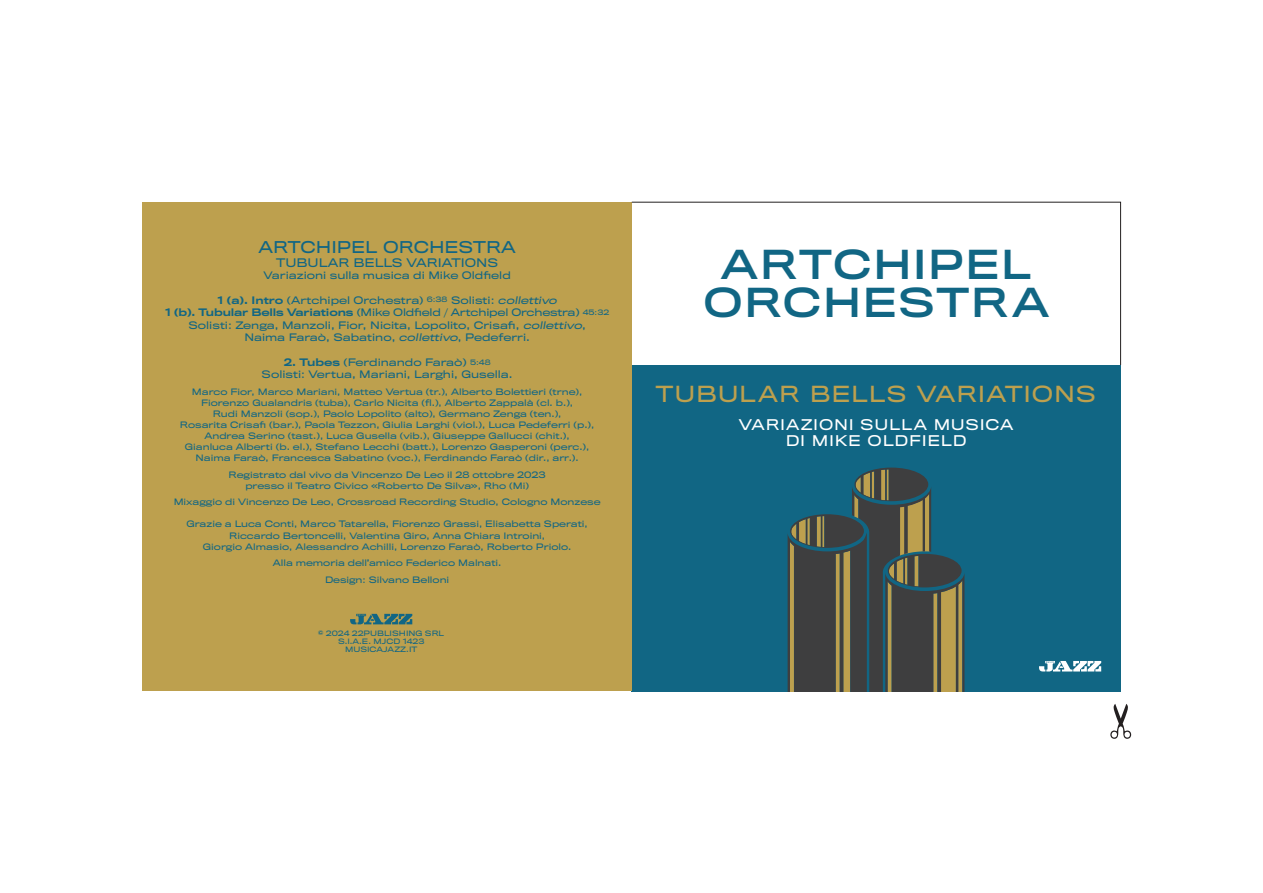
<style>
.page{position:relative;width:1263px;height:893px;background:#fff}
.page>*{position:absolute;margin:0;border:0;box-sizing:border-box;transform-origin:0 0}
.t1{font:37.2px "Titling Gothic FB Wide Standard";letter-spacing:.04em;color:#116684}
.t2{font:20.7px "Titling Gothic FB Wide";letter-spacing:.04em;color:#bda04e}
.Di_default{font:15.15px "Titling Gothic FB Wide";color:#116684}
.t3{font:13.8px "Titling Gothic FB Wide";letter-spacing:.05em;color:#fff}
.Di_default-2{font:11.1px "Titling Gothic FB Wide";color:#116684}
.Di_default-3{font:9.6px "Titling Gothic FB Wide";color:#116684}
.Di_default-4{font:9.6px "Titling Gothic FB Wide";letter-spacing:-.02em;color:#116684}
.Di_default-5{font:8.25px/11.1px "Titling Gothic FB Wide";color:#116684;text-align:center}
.Di_default-6{font:6.9px "Titling Gothic FB Wide";color:#116684}
.s1{font-weight:500}
.s2{font-size:6.9px}
.s3{font-style:italic}
</style>
<div class="page">
<div style="left:632px;top:365px;width:489px;height:326px;background:#116684"></div>
<svg style="left:788px;top:468px;width:176px;height:223px"></svg>
<div style="left:142px;top:202px;width:490px;height:489px;background:#bda04e"></div>
<svg style="left:1110px;top:704px;width:21px;height:35px"></svg>
<svg style="left:1039px;top:661px;width:62px;height:10px"></svg>
<svg style="left:350px;top:614px;width:62px;height:10px"></svg>
<svg style="left:631px;top:202px;width:490px;height:163px"></svg>
<p class="Di_default" style="left:258px;top:238px;width:259px">ARTCHIPEL ORCHESTRA</p>
<p class="Di_default-2" style="left:276px;top:256px;width:224px">TUBULAR BELLS VARIATIONS</p>
<p class="Di_default-3" style="left:264px;top:270px;width:249px">Variazioni sulla musica di Mike Oldfield</p>
<p class="Di_default-3" style="left:217px;top:295px;width:343px"><span class="s1">1 (a). Intro</span> (Artchipel Orchestra) <span class="s2">6:38</span> Solisti: <span class="s3">collettivo</span></p>
<p class="Di_default-4" style="left:165px;top:307px;width:445px"><span class="s1">1 (b). Tubular Bells Variations</span> (Mike Oldfield / Artchipel Orchestra) <span class="s2">45:32</span></p>
<p class="Di_default-3" style="left:188px;top:319px;width:399px">Solisti: Zenga, Manzoli, Fior, Nicita, Lopolito, Crisafi, <span class="s3">collettivo</span>,</p>
<p class="Di_default-3" style="left:244px;top:332px;width:287px">Naima Faraò, Sabatino, <span class="s3">collettivo</span>, Pedeferri.</p>
<p class="Di_default-3" style="left:284px;top:357px;width:208px"><span class="s1">2. Tubes</span> (Ferdinando Faraò) <span class="s2">5:48</span></p>
<p class="Di_default-3" style="left:262px;top:369px;width:253px">Solisti: Vertua, Mariani, Larghi, Gusella.</p>
<p class="Di_default-5" style="left:192px;top:386px;width:392px">Marco Fior, Marco Mariani, Matteo Vertua (tr.), Alberto Bolettieri (trne),</p>
<p class="Di_default-5" style="left:201px;top:397px;width:374px">Fiorenzo Gualandris (tuba), Carlo Nicita (fl.), Alberto Zappalà (cl. b.),</p>
<p class="Di_default-5" style="left:180px;top:408px;width:416px">Rudi Manzoli (sop.), Paolo Lopolito (alto), Germano Zenga (ten.),<br>Rosarita Crisafi (bar.), Paola Tezzon, Giulia Larghi (viol.), Luca Pedeferri (p.),</p>
<p class="Di_default-5" style="left:205px;top:431px;width:367px">Andrea Serino (tast.), Luca Gusella (vib.), Giuseppe Gallucci (chit.),</p>
<p class="Di_default-5" style="left:185px;top:442px;width:406px">Gianluca Alberti (b. el.), Stefano Lecchi (batt.), Lorenzo Gasperoni (perc.),</p>
<p class="Di_default-5" style="left:196px;top:453px;width:385px">Naima Faraò, Francesca Sabatino (voc.), Ferdinando Faraò (dir., arr.).</p>
<p class="Di_default-5" style="left:229px;top:469px;width:319px">Registrato dal vivo da Vincenzo De Leo il 28 ottobre 2023</p>
<p class="Di_default-5" style="left:245px;top:480px;width:285px">presso il Teatro Civico «Roberto De Silva», Rho (Mi)</p>
<p class="Di_default-5" style="left:174px;top:497px;width:428px">Mixaggio di Vincenzo De Leo, Crossroad Recording Studio, Cologno Monzese</p>
<p class="Di_default-5" style="left:186px;top:519px;width:403px">Grazie a Luca Conti, Marco Tatarella, Fiorenzo Grassi, Elisabetta Sperati,<br>Riccardo Bertoncelli, Valentina Giro, Anna Chiara Introini,</p>
<p class="Di_default-5" style="left:203px;top:541px;width:370px">Giorgio Almasio, Alessandro Achilli, Lorenzo Faraò, Roberto Priolo.</p>
<p class="Di_default-5" style="left:273px;top:558px;width:230px">Alla memoria dell’amico Federico Malnati.</p>
<p class="Di_default-5" style="left:325px;top:574px;width:126px">Design: Silvano Belloni</p>
<p class="Di_default-6" style="left:318px;top:629px;width:128px">© 2024 22PUBLISHING SRL</p>
<p class="Di_default-6" style="left:338px;top:637px;width:88px">S.I.A.E. MJCD 1423</p>
<p class="Di_default-6" style="left:345px;top:646px;width:74px">MUSICAJAZZ.IT</p>
<p class="t1" style="left:721px;top:244px;width:312px">ARTCHIPEL</p>
<p class="t1" style="left:703px;top:282px;width:347px">ORCHESTRA</p>
<p class="t2" style="left:656px;top:382px;width:442px">TUBULAR BELLS VARIATIONS</p>
<p class="t3" style="left:739px;top:417px;width:276px">VARIAZIONI SULLA MUSICA</p>
<p class="t3" style="left:786px;top:433px;width:182px">DI MIKE OLDFIELD</p>
</div>
